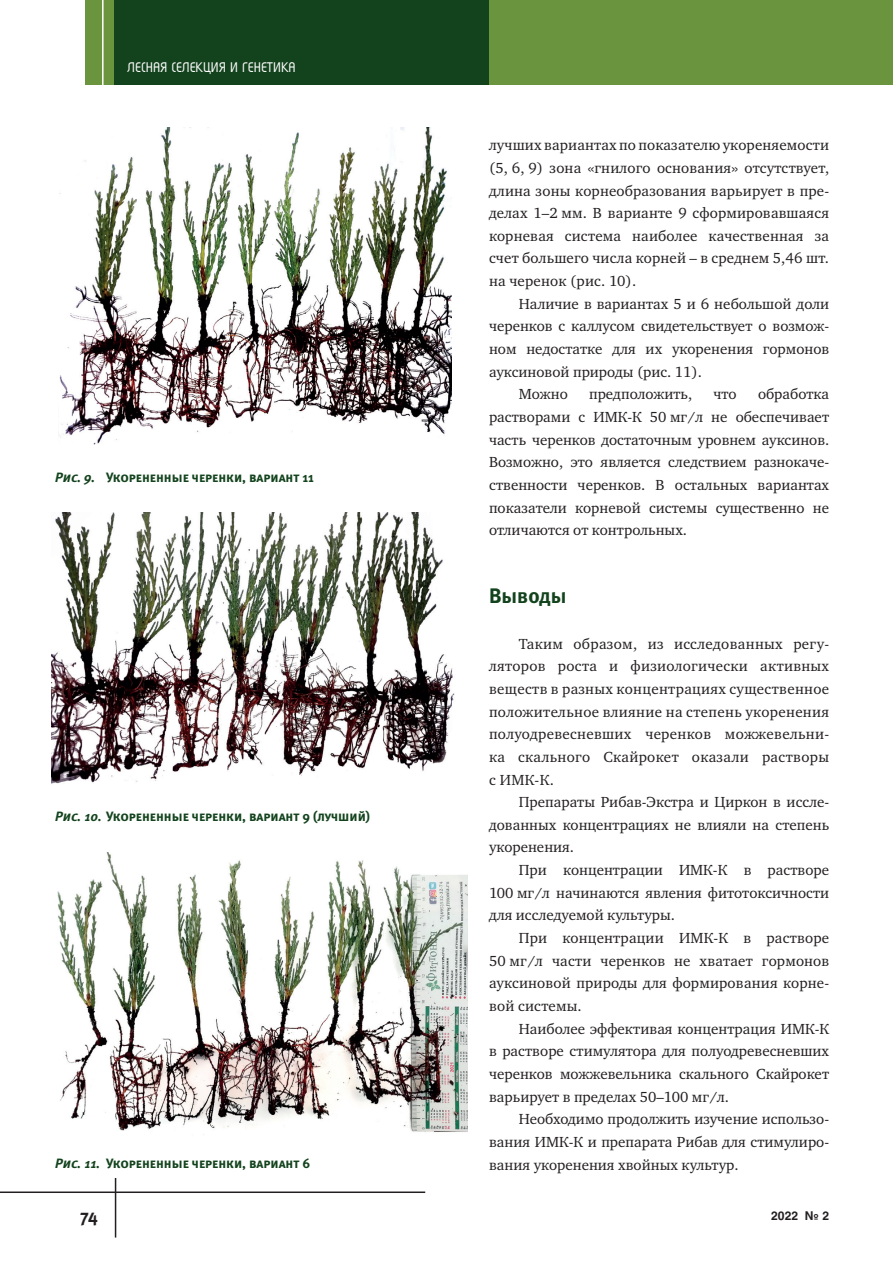
<style>
.page{position:relative;width:893px;height:1263px;background:#fff}
.page>*{position:absolute;margin:0;border:0;box-sizing:border-box;transform-origin:0 0}
.Zag_2{font:21px "Meta Bold LFC";color:#13431d}
.t1{font:18px "Meta Bold C";color:#231f20}
.t2{font:700 16.5px "Magic C";color:#fff}
.Text{font:15px/22.6px "Charter C";color:#231f20;text-align:justify}
.Ris_Zag{font:13.5px "Meta Bold Caps C";color:#13431d}
.t3{font:700 12px "Helios C";color:#231f20}
.s1{font-style:italic}
</style>
<div class="page">
<div style="left:85px;top:0;width:808px;height:85px;background:#6b943e"></div>
<div style="left:115px;top:0;width:374px;height:85px;background:#13431d"></div>
<hr style="left:102px;top:0;width:2px;height:85px;background:#fff">
<hr style="left:0;top:1191px;width:425px;height:2px;background:#231f20">
<hr style="left:115px;top:1147px;width:1px;height:90px;background:#231f20">
<img style="left:59px;top:128px;width:393px;height:317px">
<img style="left:52px;top:513px;width:403px;height:271px">
<div style="left:43px;top:852px;width:425px;height:326px;background:#fff"></div>
<img style="left:57px;top:852px;width:411px;height:283px">
<p class="t2" style="left:128px;top:60px;width:170px">ЛЕСНАЯ СЕЛЕКЦИЯ И ГЕНЕТИКА</p>
<p class="Ris_Zag" style="left:55px;top:469px;width:260px"><span class="s1">Рис. 9.</span> Укорененные черенки, вариант 11</p>
<p class="Ris_Zag" style="left:55px;top:809px;width:316px"><span class="s1">Рис. 10.</span> Укорененные черенки, вариант 9 (лучший)</p>
<p class="Ris_Zag" style="left:55px;top:1155px;width:256px"><span class="s1">Рис. 11.</span> Укорененные черенки, вариант 6</p>
<p class="Text" style="left:489px;top:134px;width:342px">лучших вариантах по показателюукореняемости (5, 6, 9) зона «гнилого основания» отсутствует, длина зоны корнеобразования варьирует в пре&shy;делах 1–2 мм. В варианте 9 сформировавшаяся корневая система наиболее качественная за счет большего числа корней – в среднем 5,46 шт. на черенок (рис. 10).</p>
<p class="Text" style="left:489px;top:293px;width:342px;text-indent:30px">Наличие в вариантах 5 и 6 небольшой доли черенков с каллусом свидетельствует о возмож&shy;ном недостатке для их укоренения гормонов ауксиновой природы (рис. 11).</p>
<p class="Text" style="left:519px;top:383px;width:50px">Можно</p>
<p class="Text" style="left:589px;top:383px;width:105px">предположить,</p>
<p class="Text" style="left:713px;top:383px;width:25px">что</p>
<p class="Text" style="left:489px;top:383px;width:342px;text-indent:269px">обработка растворами с ИМК-К 50 мг/л не обеспечивает часть черенков достаточным уровнем ауксинов.<br>Возможно, это является следствием разнокаче&shy;ственности черенков. В остальных вариантах показатели корневой системы существенно не отличаются от контрольных.</p>
<p class="Zag_2" style="left:489px;top:584px;width:79px">Выводы</p>
<p class="Text" style="left:489px;top:632px;width:342px;text-indent:30px">Таким образом, из исследованных регу&shy;ляторов роста и физиологически активных веществ в разных концентрациях существенное положительное влияние на степень укоренения полуодревесневших черенков можжевельни&shy;ка скального Скайрокет оказали растворы с ИМК-К.</p>
<p class="Text" style="left:489px;top:791px;width:342px;text-indent:30px">Препараты Рибав-Экстра и Циркон в иссле&shy;дованных концентрациях не влияли на степень укоренения.</p>
<p class="Text" style="left:489px;top:859px;width:342px;text-indent:30px">При концентрации ИМК-К в растворе 100 мг/л начинаются явления фитотоксичности для исследуемой культуры.</p>
<p class="Text" style="left:489px;top:927px;width:342px;text-indent:30px">При концентрации ИМК-К в растворе 50 мг/л части черенков не хватает гормонов ауксиновой природы для формирования корне&shy;вой системы.</p>
<p class="Text" style="left:489px;top:1017px;width:342px;text-indent:30px">Наиболее эффективая концентрация ИМК-К в растворе стимулятора для полуодревесневших черенков можжевельника скального Скайрокет варьирует в пределах 50–100 мг/л.</p>
<p class="Text" style="left:489px;top:1108px;width:342px;text-indent:30px">Необходимо продолжить изучение использо&shy;вания ИМК-К и препарата Рибав для стимулиро&shy;вания укоренения хвойных культур.</p>
<p class="t1" style="left:80px;top:1205px;width:19px">74</p>
<p class="t3" style="left:771px;top:1208px;width:60px">2022 № 2</p>
</div>
